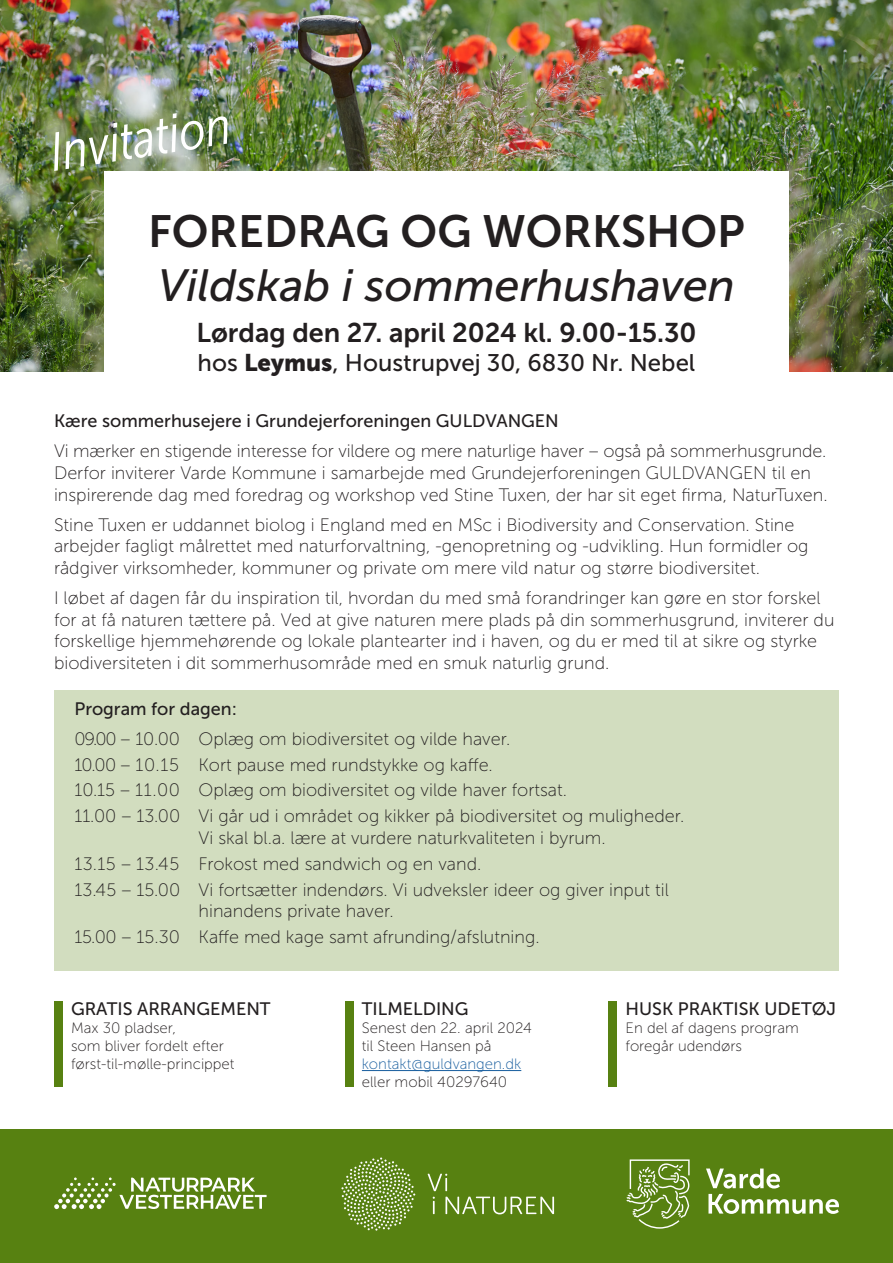
<style>
.page{position:relative;width:893px;height:1263px;background:#fff}
.page>*{position:absolute;margin:0;border:0;box-sizing:border-box;transform-origin:0 0}
.t1{font:italic 54px "Museo Sans Cond 300";color:#fff}
.t2{font:italic 45px "Museo Sans 500";color:#231f20}
.t3{font:45px "Museo Sans 700";color:#231f20}
.t4{font:27px "Museo Sans 700";color:#231f20}
.t5{font:24px "Museo Sans 500";color:#231f20}
.t6{font:18px/21.6px "Museo Sans 100";color:#231f20}
.t7{font:18px "Museo Sans 500";color:#231f20}
.t8{font:15px/18px "Museo Sans 100";color:#231f20}
.s1{font-family:"Museo Sans 900"}
.s2{color:#175d9e}
</style>
<div class="page">
<div style="left:54px;top:690px;width:785px;height:281px;background:#d2ddbf"></div>
<div style="left:0;top:1129px;width:893px;height:134px;background:#578111"></div>
<img style="left:0;top:0;width:893px;height:371px">
<div style="left:104px;top:171px;width:685px;height:243px;background:#fff"></div>
<hr style="left:362px;top:1070px;width:159px;height:1px;background:#175d9e">
<svg style="left:54px;top:1177px;width:213px;height:32px"></svg>
<svg style="left:341px;top:1157px;width:74px;height:73px"></svg>
<svg style="left:428px;top:1174px;width:126px;height:40px"></svg>
<svg style="left:706px;top:1168px;width:74px;height:20px"></svg>
<svg style="left:708px;top:1194px;width:131px;height:20px"></svg>
<svg style="left:626px;top:1159px;width:64px;height:70px"></svg>
<div style="left:54px;top:1001px;width:9px;height:85px;background:#578111"></div>
<div style="left:345px;top:1001px;width:8px;height:85px;background:#578111"></div>
<div style="left:608px;top:1001px;width:9px;height:85px;background:#578111"></div>
<p class="t1" style="left:46px;top:124px;width:184px;rotate:-9deg">Invitation</p>
<p class="t3" style="left:148px;top:207px;width:598px">FOREDRAG OG WORKSHOP</p>
<p class="t2" style="left:158px;top:261px;width:578px">Vildskab i sommerhushaven</p>
<p class="t4" style="left:196px;top:318px;width:501px">Lørdag den 27. april 2024 kl. 9.00-15.30</p>
<p class="t5" style="left:198px;top:350px;width:499px">hos <span class="s1">Leymus</span>, Houstrupvej 30, 6830 Nr. Nebel</p>
<p class="t7" style="left:54px;top:411px;width:506px">Kære sommerhusejere i Grundejerforeningen GULDVANGEN</p>
<p class="t6" style="left:54px;top:440px;width:775px">Vi mærker en stigende interesse for vildere og mere naturlige haver – også på sommerhusgrunde.<br>Derfor inviterer Varde Kommune i samarbejde med Grundejerforeningen GULDVANGEN til en inspirerende dag med foredrag og workshop ved Stine Tuxen, der har sit eget firma, NaturTuxen.</p>
<p class="t6" style="left:54px;top:514px;width:756px">Stine Tuxen er uddannet biolog i England med en MSc i Biodiversity and Conservation. Stine arbejder fagligt målrettet med naturforvaltning, -genopretning og -udvikling. Hun formidler og rådgiver virksomheder, kommuner og private om mere vild natur og større biodiversitet.</p>
<p class="t6" style="left:54px;top:587px;width:782px">I løbet af dagen får du inspiration til, hvordan du med små forandringer kan gøre en stor forskel for at få naturen tættere på. Ved at give naturen mere plads på din sommerhusgrund, inviterer du forskellige hjemmehørende og lokale plantearter ind i haven, og du er med til at sikre og styrke biodiversiteten i dit sommerhusområde med en smuk naturlig grund.</p>
<p class="t7" style="left:74px;top:699px;width:164px">Program for dagen:</p>
<p class="t6" style="left:74px;top:728px;width:107px">09.00 – 10.00</p>
<p class="t6" style="left:74px;top:754px;width:106px">10.00 – 10.15</p>
<p class="t6" style="left:74px;top:780px;width:107px">10.15 – 11.00</p>
<p class="t6" style="left:74px;top:805px;width:107px">11.00 – 13.00</p>
<p class="t6" style="left:74px;top:853px;width:106px">13.15 – 13.45</p>
<p class="t6" style="left:74px;top:879px;width:107px">13.45 – 15.00</p>
<p class="t6" style="left:74px;top:926px;width:107px">15.00 – 15.30</p>
<p class="t6" style="left:199px;top:728px;width:313px">Oplæg om biodiversitet og vilde haver.</p>
<p class="t6" style="left:199px;top:754px;width:296px">Kort pause med rundstykke og kaffe.</p>
<p class="t6" style="left:199px;top:780px;width:370px">Oplæg om biodiversitet og vilde haver fortsat.</p>
<p class="t6" style="left:199px;top:805px;width:487px">Vi går ud i området og kikker på biodiversitet og muligheder.<br>Vi skal bl.a. lære at vurdere naturkvaliteten i byrum.</p>
<p class="t6" style="left:199px;top:853px;width:284px">Frokost med sandwich og en vand.</p>
<p class="t6" style="left:199px;top:879px;width:472px">Vi fortsætter indendørs. Vi udveksler ideer og giver input til hinandens private haver.</p>
<p class="t6" style="left:199px;top:926px;width:342px">Kaffe med kage samt afrunding/afslutning.</p>
<p class="t7" style="left:71px;top:999px;width:201px">GRATIS ARRANGEMENT</p>
<p class="t8" style="left:71px;top:1019px;width:165px">Max 30 pladser,<br>som bliver fordelt efter først-til-mølle-princippet</p>
<p class="t7" style="left:362px;top:999px;width:108px">TILMELDING</p>
<p class="t8" style="left:362px;top:1019px;width:171px">Senest den 22. april 2024 til Steen Hansen på <span class="s2">kontakt@guldvangen.dk </span>eller mobil 40297640</p>
<p class="t7" style="left:625px;top:999px;width:212px">HUSK PRAKTISK UDETØJ</p>
<p class="t8" style="left:625px;top:1019px;width:175px">En del af dagens program foregår udendørs</p>
</div>
